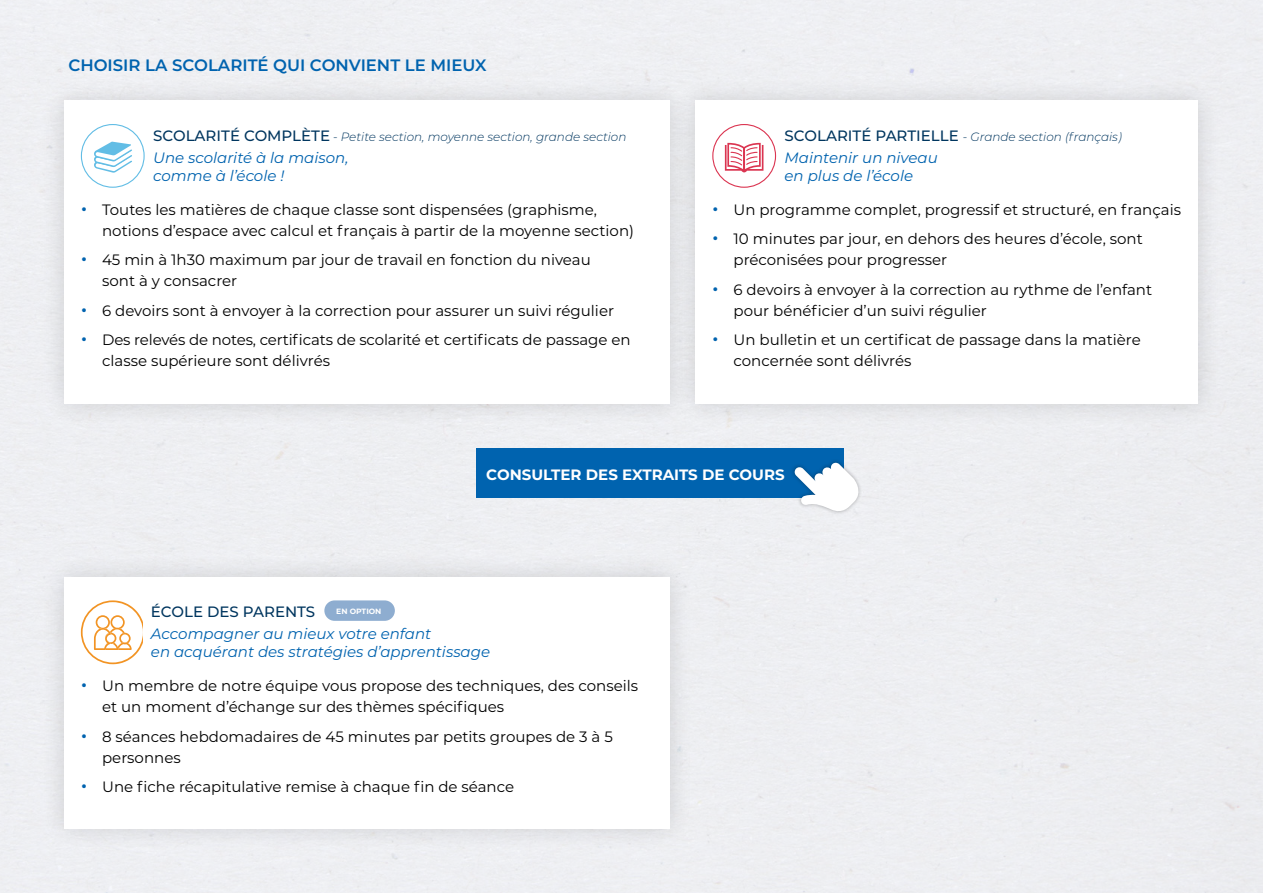
<style>
.page{position:relative;width:1263px;height:893px;background:#eeeef2}
.page>*{position:absolute;margin:0;border:0;box-sizing:border-box;transform-origin:0 0}
.t1{font:600 16.5px "Montserrat";color:#0063af}
.t2{font:15px/21px "Montserrat";color:#000}
.t3{font:italic 100 15px/18px "Montserrat";color:#0063af}
.t4{font:700 15px "Montserrat";color:#fff}
.t5{font:500 15px "Montserrat";color:#00365f}
.t6{font:italic 300 12px "Montserrat";color:#00365f}
.t7{font:700 7.65px "Montserrat";color:#fff}
.s1{font-weight:500;font-style:normal;font-size:15px}
.s2{font-weight:500;font-size:21px;color:#0063af}
</style>
<div class="page">
<div style="left:40px;top:77px;width:654px;height:351px;background:#eaebee"></div>
<div style="left:64px;top:101px;width:606px;height:303px;background:#fff"></div>
<svg style="left:81px;top:124px;width:64px;height:64px"></svg>
<div style="left:671px;top:77px;width:551px;height:351px;background:#e8e8ec"></div>
<div style="left:695px;top:101px;width:503px;height:303px;background:#fff"></div>
<svg style="left:712px;top:124px;width:64px;height:64px"></svg>
<div style="left:40px;top:553px;width:654px;height:299px;background:#e9eaed"></div>
<div style="left:64px;top:577px;width:606px;height:251px;background:#fff"></div>
<svg style="left:81px;top:600px;width:61px;height:64px"></svg>
<div style="left:324px;top:600px;width:71px;height:21px;background:#8eadd0;border-radius:10px"></div>
<div style="left:476px;top:449px;width:367px;height:49px;background:#0063af"></div>
<div style="left:791px;top:459px;width:72px;height:56px;background:#000;opacity:.3"></div>
<svg style="left:794px;top:462px;width:69px;height:51px"></svg>
<p class="t1" style="left:68px;top:54px;width:420px">CHOISIR LA SCOLARITÉ QUI CONVIENT LE MIEUX</p>
<p class="t6" style="left:153px;top:128px;width:475px"><span class="s1">SCOLARITÉ COMPLÈTE</span> - Petite section, moyenne section, grande section</p>
<p class="t3" style="left:153px;top:148px;width:197px">Une scolarité à la maison, comme à l’école !</p>
<p class="t2" style="left:102px;top:198px;width:533px;text-indent:-21px"><span class="s2">•</span> Toutes les matières de chaque classe sont dispensées (graphisme, notions d’espace avec calcul et français à partir de la moyenne section)</p>
<p class="t2" style="left:102px;top:249px;width:490px;text-indent:-21px"><span class="s2">•</span> 45 min à 1h30 maximum par jour de travail en fonction du niveau sont à y consacrer</p>
<p class="t2" style="left:81px;top:299px;width:535px"><span class="s2">•</span> 6 devoirs sont à envoyer à la correction pour assurer un suivi régulier</p>
<p class="t2" style="left:102px;top:329px;width:530px;text-indent:-21px"><span class="s2">•</span> Des relevés de notes, certificats de scolarité et certificats de passage en classe supérieure sont délivrés</p>
<p class="t6" style="left:784px;top:128px;width:339px"><span class="s1">SCOLARITÉ PARTIELLE</span> - Grande section (français)</p>
<p class="t3" style="left:784px;top:148px;width:155px">Maintenir un niveau en plus de l’école</p>
<p class="t2" style="left:712px;top:198px;width:470px"><span class="s2">•</span> Un programme complet, progressif et structuré, en français</p>
<p class="t2" style="left:733px;top:228px;width:411px;text-indent:-21px"><span class="s2">•</span> 10 minutes par jour, en dehors des heures d’école, sont préconisées pour progresser</p>
<p class="t2" style="left:733px;top:278px;width:420px;text-indent:-21px"><span class="s2">•</span> 6 devoirs à envoyer à la correction au rythme de l’enfant pour bénéficier d’un suivi régulier</p>
<p class="t2" style="left:733px;top:329px;width:409px;text-indent:-21px"><span class="s2">•</span> Un bulletin et un certificat de passage dans la matière concernée sont délivrés</p>
<p class="t4" style="left:486px;top:464px;width:300px">CONSULTER DES EXTRAITS DE COURS</p>
<p class="t5" style="left:151px;top:601px;width:166px">ÉCOLE DES PARENTS</p>
<p class="t3" style="left:151px;top:625px;width:341px">Accompagner au mieux votre enfant<br>en acquérant des stratégies d’apprentissage</p>
<p class="t2" style="left:102px;top:675px;width:537px;text-indent:-21px"><span class="s2">•</span> Un membre de notre équipe vous propose des techniques, des conseils et un moment d’échange sur des thèmes spécifiques</p>
<p class="t2" style="left:102px;top:725px;width:512px;text-indent:-21px"><span class="s2">•</span> 8 séances hebdomadaires de 45 minutes par petits groupes de 3 à 5 personnes</p>
<p class="t2" style="left:81px;top:776px;width:435px"><span class="s2">•</span> Une fiche récapitulative remise à chaque fin de séance</p>
<p class="t7" style="left:336px;top:605px;width:47px">EN OPTION</p>
</div>
